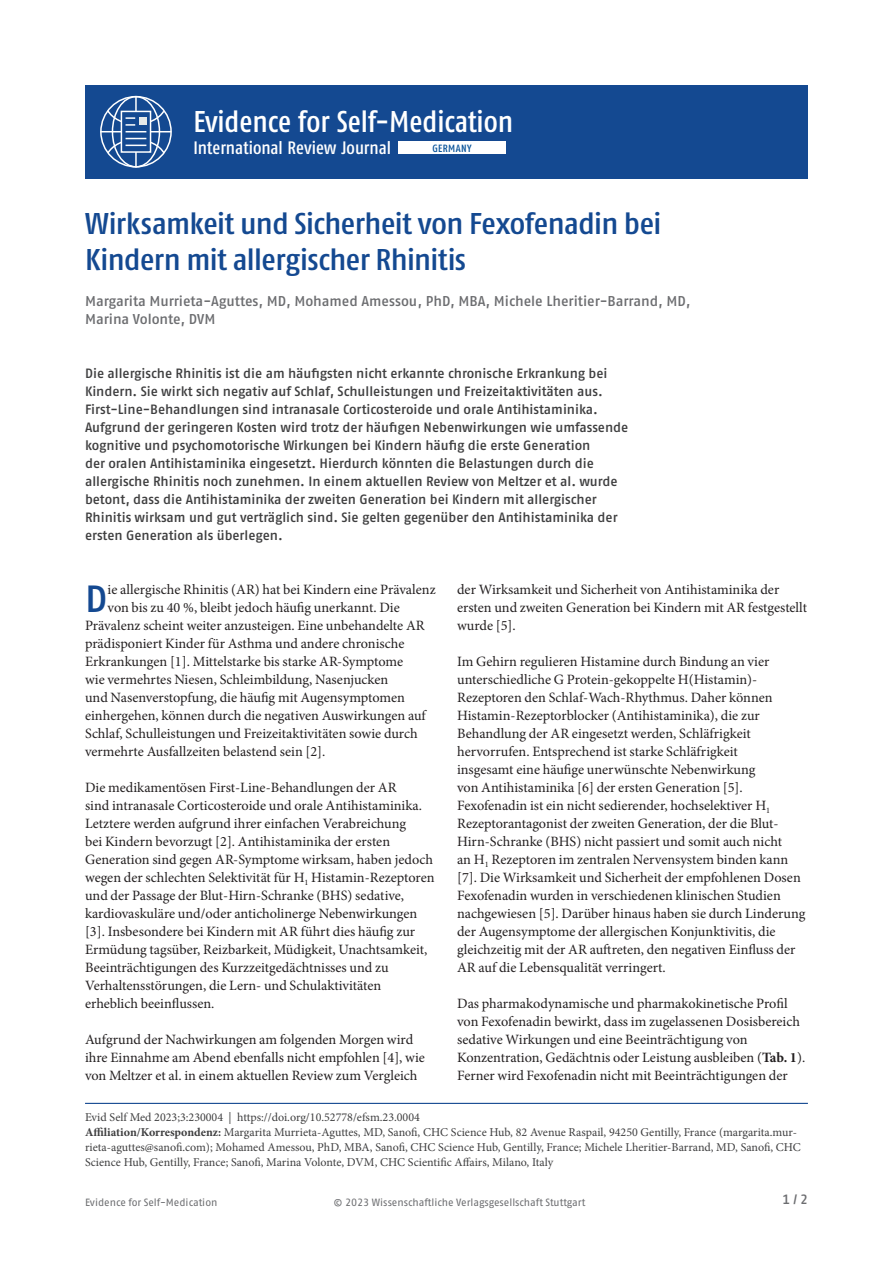
<style>
.page{position:relative;width:893px;height:1263px;background:#fff}
.page>*{position:absolute;margin:0;border:0;box-sizing:border-box;transform-origin:0 0}
.Fliesstext-Beginn{font:500 37.8px "Fago Pro";color:#144991}
.Titel_Blau_20pt{font:500 condensed 30px/36px "Fago Pro";letter-spacing:-.015em;color:#144991;scale:1.1 1}
.t1{font:500 condensed 30px "Fago Pro";color:#fff}
.t2{font:500 condensed 18px "Fago Pro";color:#fff}
.Fliesstext_9-5pt{font:14.25px/18px "Minion Pro";color:#231f20}
.Fliesstext-Beginn-2{font:14.25px "Minion Pro";color:#231f20}
.Autorenzeile{font:500 14.25px/18px "Fago Pro";letter-spacing:-.005em;color:#6c6d70}
.Abstract{font:500 13.5px/18px "Fago Pro";letter-spacing:-.005em;color:#3e3e3f}
.Datum_Seiten{font:500 13.5px "Fago Pro";color:#6c6d70}
.Korrespondenzadresse{font:12px/15px "Minion Pro";color:#3e3e3f}
.Bibliographie{font:12px "Minion Pro";color:#3e3e3f}
.Fusszeile{font:10.5px "Fago Pro";letter-spacing:-.005em;color:#6c6d70}
.t3{font:500 condensed 10.5px "Fago Pro";letter-spacing:.03em;color:#065198}
.s1{font-weight:700}
</style>
<div class="page">
<hr style="left:85px;top:1103px;width:723px;height:1px;background:#144991">
<div style="left:85px;top:85px;width:723px;height:94px;background:#144991"></div>
<div style="left:100px;top:96px;width:72px;height:72px;border:2px solid #fff;border-radius:50%"></div>
<div style="left:112px;top:96px;width:48px;height:72px;border:2px solid #fff;border-radius:50%"></div>
<hr style="left:100px;top:131px;width:71px;height:1px;background:#fff">
<hr style="left:135px;top:96px;width:2px;height:72px;background:#fff">
<svg style="left:121px;top:132px;width:30px;height:6px"></svg>
<svg style="left:106px;top:138px;width:60px;height:17px"></svg>
<svg style="left:106px;top:109px;width:60px;height:23px"></svg>
<div style="left:398px;top:141px;width:107px;height:13px;background:#fff"></div>
<p class="t1" style="left:193px;top:103px;width:321px">Evidence for Self-Medication</p>
<p class="t2" style="left:193px;top:137px;width:199px">International Review Journal</p>
<p class="t3" style="left:432px;top:142px;width:40px">GERMANY</p>
<p class="t2" style="left:249px;top:137px;width:6px">i</p>
<p class="Titel_Blau_20pt" style="left:85px;top:206px;width:525px">Wirksamkeit und Sicherheit von Fexofenadin bei<br>Kindern mit allergischer Rhinitis</p>
<p class="Autorenzeile" style="left:85px;top:292px;width:607px">Margarita Murrieta-Aguttes, MD, Mohamed Amessou, PhD, MBA, Michele Lheritier-Barrand, MD,<br>Marina Volonte, DVM</p>
<p class="Abstract" style="left:85px;top:364px;width:545px">Die allergische Rhinitis ist die am häufigsten nicht erkannte chronische Erkrankung bei Kindern. Sie wirkt sich negativ auf Schlaf, Schulleistungen und Freizeitaktivitäten aus.<br>First-Line-Behandlungen sind intranasale Corticosteroide und orale Antihistaminika.<br>Aufgrund der geringeren Kosten wird trotz der häufigen Nebenwirkungen wie umfassende kognitive und psychomotorische Wirkungen bei Kindern häufig die erste Generation<br>der oralen Antihistaminika eingesetzt. Hierdurch könnten die Belastungen durch die allergische Rhinitis noch zunehmen. In einem aktuellen Review von Meltzer et al. wurde betont, dass die Antihistaminika der zweiten Generation bei Kindern mit allergischer Rhinitis wirksam und gut verträglich sind. Sie gelten gegenüber den Antihistaminika der ersten Generation als überlegen.</p>
<p class="Fliesstext-Beginn" style="left:85px;top:576px;width:24px">D</p>
<p class="Fliesstext-Beginn-2" style="left:108px;top:580px;width:330px">ie allergische Rhinitis (AR) hat bei Kindern eine Prävalenz</p>
<p class="Fliesstext-Beginn-2" style="left:108px;top:598px;width:294px">von bis zu 40 %, bleibt jedoch häufig unerkannt. Die</p>
<p class="Fliesstext-Beginn-2" style="left:85px;top:616px;width:341px">Prävalenz scheint weiter anzusteigen. Eine unbehandelte AR</p>
<p class="Fliesstext-Beginn-2" style="left:85px;top:634px;width:321px">prädisponiert Kinder für Asthma und andere chronische</p>
<p class="Fliesstext-Beginn-2" style="left:85px;top:652px;width:320px">Erkrankungen [1]. Mittelstarke bis starke AR-Symptome</p>
<p class="Fliesstext-Beginn-2" style="left:85px;top:670px;width:305px">wie vermehrtes Niesen, Schleimbildung, Nasenjucken</p>
<p class="Fliesstext-Beginn-2" style="left:85px;top:688px;width:321px">und Nasenverstopfung, die häufig mit Augensymptomen</p>
<p class="Fliesstext-Beginn-2" style="left:85px;top:706px;width:342px">einhergehen, können durch die negativen Auswirkungen auf</p>
<p class="Fliesstext-Beginn-2" style="left:85px;top:724px;width:334px">Schlaf, Schulleistungen und Freizeitaktivitäten sowie durch</p>
<p class="Fliesstext-Beginn-2" style="left:85px;top:742px;width:242px">vermehrte Ausfallzeiten belastend sein [2].</p>
<p class="Fliesstext_9-5pt" style="left:85px;top:779px;width:351px">Die medikamentösen First-Line-Behandlungen der AR<br>sind intranasale Corticosteroide und orale Antihistaminika.<br>Letztere werden aufgrund ihrer einfachen Verabreichung<br>bei Kindern bevorzugt [2]. Antihistaminika der ersten Generation sind gegen AR-Symptome wirksam, haben jedoch wegen der schlechten Selektivität für H<sub>1</sub> Histamin-Rezeptoren und der Passage der Blut-Hirn-Schranke (BHS) sedative, kardiovaskuläre und/oder anticholinerge Nebenwirkungen [3]. Insbesondere bei Kindern mit AR führt dies häufig zur Ermüdung tagsüber, Reizbarkeit, Müdigkeit, Unachtsamkeit, Beeinträchtigungen des Kurzzeitgedächtnisses und zu Verhaltensstörungen, die Lern- und Schulaktivitäten erheblich beeinflussen.</p>
<p class="Fliesstext_9-5pt" style="left:85px;top:1031px;width:341px">Aufgrund der Nachwirkungen am folgenden Morgen wird ihre Einnahme am Abend ebenfalls nicht empfohlen [4], wie von Meltzer et al. in einem aktuellen Review zum Vergleich</p>
<p class="Fliesstext_9-5pt" style="left:457px;top:581px;width:351px">der Wirksamkeit und Sicherheit von Antihistaminika der ersten und zweiten Generation bei Kindern mit AR festgestellt wurde [5].</p>
<p class="Fliesstext_9-5pt" style="left:457px;top:653px;width:350px">Im Gehirn regulieren Histamine durch Bindung an vier unterschiedliche G Protein-gekoppelte H(Histamin)- Rezeptoren den Schlaf-Wach-Rhythmus. Daher können Histamin-Rezeptorblocker (Antihistaminika), die zur Behandlung der AR eingesetzt werden, Schläfrigkeit hervorrufen. Entsprechend ist starke Schläfrigkeit<br>insgesamt eine häufige unerwünschte Nebenwirkung<br>von Antihistaminika [6] der ersten Generation [5].<br>Fexofenadin ist ein nicht sedierender, hochselektiver H<sub>1<br></sub>Rezeptorantagonist der zweiten Generation, der die Blut-Hirn-Schranke (BHS) nicht passiert und somit auch nicht<br>an H<sub>1</sub> Rezeptoren im zentralen Nervensystem binden kann [7]. Die Wirksamkeit und Sicherheit der empfohlenen Dosen Fexofenadin wurden in verschiedenen klinischen Studien nachgewiesen [5]. Darüber hinaus haben sie durch Linderung der Augensymptome der allergischen Konjunktivitis, die gleichzeitig mit der AR auftreten, den negativen Einfluss der AR auf die Lebensqualität verringert.</p>
<p class="Fliesstext_9-5pt" style="left:457px;top:995px;width:350px">Das pharmakodynamische und pharmakokinetische Profil von Fexofenadin bewirkt, dass im zugelassenen Dosisbereich sedative Wirkungen und eine Beeinträchtigung von Konzentration, Gedächtnis oder Leistung ausbleiben (<span class="s1">Tab. 1</span>).<br>Ferner wird Fexofenadin nicht mit Beeinträchtigungen der</p>
<p class="Bibliographie" style="left:85px;top:1109px;width:336px">Evid Self Med 2023;3:230004 | https://doi.org/10.52778/efsm.23.0004</p>
<p class="Korrespondenzadresse" style="left:85px;top:1125px;width:717px"><span class="s1">Affiliation/Korrespondenz:</span> Margarita Murrieta-Aguttes, MD, Sanofi, CHC Science Hub, 82 Avenue Raspail, 94250 Gentilly, France (margarita.mur&shy;rieta-aguttes@sanofi.com); Mohamed Amessou, PhD, MBA, Sanofi, CHC Science Hub, Gentilly, France; Michele Lheritier-Barrand, MD, Sanofi, CHC<br>Science Hub, Gentilly, France; Sanofi, Marina Volonte, DVM, CHC Scientific Affairs, Milano, Italy</p>
<p class="Fusszeile" style="left:85px;top:1196px;width:134px">Evidence for Self-Medication</p>
<p class="Fusszeile" style="left:334px;top:1196px;width:253px">© 2023 Wissenschaftliche Verlagsgesellschaft Stuttgart</p>
<p class="Datum_Seiten" style="left:782px;top:1191px;width:27px">1 / 2</p>
</div>
